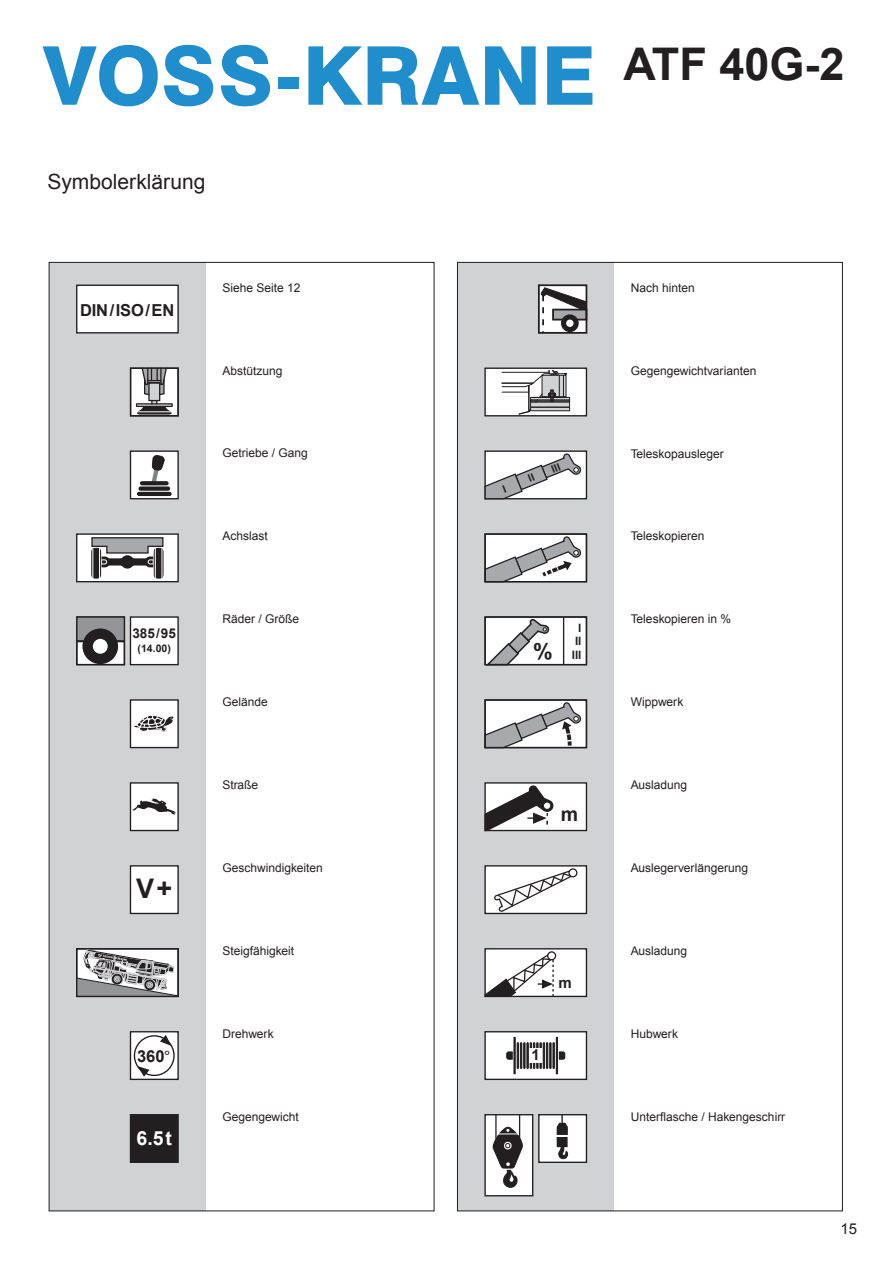
<style>
.page{position:relative;width:893px;height:1262px;background:#fff}
.page>*{position:absolute;margin:0;border:0;box-sizing:border-box;transform-origin:0 0}
.t1{font:800 81.15px "Swiss 721 BT";color:#208dcd}
.t2{font:700 45px "Arial";color:#231f20}
.t3{font:700 27px "Arial";color:#231f20}
.t4{font:21px "Arial";color:#231f20}
.t5{font:700 19.5px "Arial";color:#fff}
.t6{font:700 19.5px "Arial";color:#231f20}
.t7{font:700 16.5px "Arial";letter-spacing:-.01em;color:#231f20}
.t8{font:15px "Arial";color:#231f20}
.t9{font:700 15px "Arial";color:#231f20}
.t10{font:700 13.5px "Arial";color:#231f20}
.t11{font:12px "Arial";color:#231f20}
.t12{font:700 11.55px/13.8px "Arial";color:#231f20;text-align:right}
.t13{font:700 10.5px "Arial";color:#231f20}
.s1{font-size:22.05px}
</style>
<div class="page">
<div style="left:49px;top:262px;width:157px;height:948px;background:#d1d2d4"></div>
<div style="left:457px;top:262px;width:157px;height:948px;background:#d1d2d4"></div>
<div style="left:76px;top:616px;width:49px;height:49px;background:#fff"></div>
<div style="left:77px;top:617px;width:47px;height:24px;background:#939598"></div>
<hr style="left:77px;top:640px;width:47px;height:2px;background:#231f20">
<div style="left:82px;top:628px;width:36px;height:36px;background:#231f20;border-radius:50%"></div>
<div style="left:93px;top:639px;width:15px;height:14px;background:#fff;border-radius:50%"></div>
<div style="left:76px;top:616px;width:49px;height:49px;border:1px solid #231f20"></div>
<div style="left:76px;top:533px;width:103px;height:49px;background:#fff;border:1px solid #231f20"></div>
<svg style="left:91px;top:537px;width:73px;height:42px"></svg>
<hr style="left:162px;top:548px;width:1px;height:30px;background:#fff">
<hr style="left:155px;top:548px;width:1px;height:30px;background:#fff">
<div style="left:130px;top:616px;width:49px;height:49px;background:#fff;border:1px solid #231f20"></div>
<div style="left:130px;top:865px;width:49px;height:49px;background:#fff;border:1px solid #231f20"></div>
<div style="left:76px;top:284px;width:103px;height:49px;background:#fff;border:1px solid #231f20"></div>
<div style="left:130px;top:1031px;width:49px;height:49px;background:#fff;border:1px solid #231f20"></div>
<div style="left:134px;top:1035px;width:41px;height:41px;border:1px solid #231f20;border-radius:50%"></div>
<svg style="left:137px;top:1066px;width:12px;height:10px"></svg>
<div style="left:538px;top:1114px;width:49px;height:49px;background:#fff;border:1px solid #231f20"></div>
<div style="left:556px;top:1137px;width:11px;height:10px;background:#231f20;border:1px solid #231f20"></div>
<svg style="left:558px;top:1145px;width:10px;height:14px"></svg>
<svg style="left:556px;top:1114px;width:12px;height:21px"></svg>
<div style="left:130px;top:450px;width:49px;height:49px;background:#fff;border:1px solid #231f20"></div>
<svg style="left:140px;top:481px;width:29px;height:4px"></svg>
<hr style="left:137px;top:492px;width:35px;height:4px;background:#231f20;border-radius:2px">
<div style="left:138px;top:486px;width:32px;height:5px;background:#231f20;border-radius:2px"></div>
<svg style="left:148px;top:455px;width:17px;height:32px"></svg>
<div style="left:484px;top:1114px;width:49px;height:82px;background:#fff;border:1px solid #231f20"></div>
<svg style="left:488px;top:1114px;width:34px;height:74px"></svg>
<div style="left:484px;top:1031px;width:103px;height:49px;background:#fff;border:1px solid #231f20"></div>
<div style="left:516px;top:1042px;width:3px;height:26px;border:1px solid #231f20"></div>
<div style="left:520px;top:1042px;width:2px;height:26px;border:1px solid #231f20"></div>
<div style="left:523px;top:1042px;width:2px;height:26px;border:1px solid #231f20"></div>
<div style="left:526px;top:1042px;width:2px;height:26px;border:1px solid #231f20"></div>
<svg style="left:527px;top:1042px;width:2px;height:26px"></svg>
<div style="left:529px;top:1042px;width:3px;height:26px;border:1px solid #231f20"></div>
<div style="left:533px;top:1042px;width:2px;height:26px;border:1px solid #231f20"></div>
<div style="left:536px;top:1042px;width:2px;height:26px;border:1px solid #231f20"></div>
<div style="left:539px;top:1042px;width:2px;height:26px;border:1px solid #231f20"></div>
<svg style="left:540px;top:1042px;width:2px;height:26px"></svg>
<div style="left:542px;top:1042px;width:3px;height:26px;border:1px solid #231f20"></div>
<div style="left:546px;top:1042px;width:2px;height:26px;border:1px solid #231f20"></div>
<div style="left:549px;top:1042px;width:2px;height:26px;border:1px solid #231f20"></div>
<div style="left:552px;top:1042px;width:2px;height:26px;border:1px solid #231f20"></div>
<div style="left:513px;top:1037px;width:2px;height:37px;background:#231f20;border:1px solid #231f20"></div>
<svg style="left:506px;top:1042px;width:12px;height:26px"></svg>
<div style="left:556px;top:1037px;width:2px;height:37px;background:#231f20;border:1px solid #231f20"></div>
<svg style="left:553px;top:1042px;width:12px;height:26px"></svg>
<div style="left:529px;top:1048px;width:13px;height:14px;background:#fff"></div>
<div style="left:484px;top:533px;width:103px;height:49px;background:#fff"></div>
<div style="left:484px;top:367px;width:103px;height:49px;background:#fff;border:1px solid #231f20"></div>
<div style="left:484px;top:616px;width:103px;height:49px;background:#fff"></div>
<div style="left:484px;top:865px;width:103px;height:49px;background:#fff;border:1px solid #231f20"></div>
<div style="left:568px;top:868px;width:9px;height:9px;border:1px solid #231f20;border-radius:50%"></div>
<svg style="left:494px;top:869px;width:78px;height:43px"></svg>
<div style="left:484px;top:948px;width:103px;height:49px;background:#fff;border:1px solid #231f20"></div>
<div style="left:484px;top:782px;width:103px;height:49px;background:#fff;border:1px solid #231f20"></div>
<svg style="left:484px;top:784px;width:69px;height:48px"></svg>
<div style="left:543px;top:802px;width:8px;height:7px;background:#fff;border-radius:50%"></div>
<div style="left:543px;top:801px;width:8px;height:9px;border:1px solid #231f20;border-radius:50%"></div>
<div style="left:130px;top:782px;width:49px;height:49px;background:#fff;border:1px solid #231f20"></div>
<svg style="left:132px;top:798px;width:44px;height:17px"></svg>
<div style="left:130px;top:699px;width:49px;height:49px;background:#fff;border:1px solid #231f20"></div>
<div style="left:76px;top:948px;width:103px;height:49px;border:1px solid #231f20"></div>
<div style="left:484px;top:450px;width:103px;height:49px;background:#fff;border:1px solid #231f20"></div>
<svg style="left:541px;top:288px;width:43px;height:43px;background:#b0afb0"></svg>
<div style="left:538px;top:284px;width:49px;height:50px;border:2px solid #231f20"></div>
<div style="left:561px;top:314px;width:17px;height:18px;background:#231f20;border-radius:50%"></div>
<div style="left:566px;top:319px;width:7px;height:8px;background:#fff;border-radius:50%"></div>
<svg style="left:76px;top:948px;width:103px;height:48px;background:#a6a6a7"></svg>
<div style="left:130px;top:367px;width:49px;height:49px;background:#fff"></div>
<div style="left:136px;top:403px;width:37px;height:4px;border:1px solid #231f20"></div>
<div style="left:130px;top:367px;width:49px;height:49px;border:1px solid #231f20"></div>
<svg style="left:136px;top:367px;width:36px;height:48px"></svg>
<svg style="left:501px;top:370px;width:69px;height:45px"></svg>
<div style="left:484px;top:533px;width:103px;height:49px;border:1px solid #231f20"></div>
<svg style="left:484px;top:536px;width:96px;height:47px"></svg>
<div style="left:484px;top:699px;width:103px;height:49px;background:#fff"></div>
<div style="left:484px;top:699px;width:103px;height:49px;border:1px solid #231f20"></div>
<svg style="left:484px;top:701px;width:96px;height:48px"></svg>
<svg style="left:484px;top:619px;width:67px;height:47px"></svg>
<div style="left:484px;top:616px;width:103px;height:49px;border:1px solid #231f20"></div>
<div style="left:130px;top:1114px;width:49px;height:49px;background:#231f20;border:1px solid #231f20"></div>
<svg style="left:484px;top:950px;width:72px;height:47px"></svg>
<hr style="left:563px;top:617px;width:1px;height:47px;background:#231f20">
<svg style="left:134px;top:715px;width:40px;height:17px"></svg>
<svg style="left:160px;top:1035px;width:11px;height:12px"></svg>
<svg style="left:484px;top:453px;width:96px;height:47px"></svg>
<h1 class="t1" style="left:43px;top:27px;width:553px">VOSS-KRANE</h1>
<h3 class="t4" style="left:47px;top:168px;width:160px">Symbolerklärung</h3>
<h2 class="t2" style="left:623px;top:35px;width:222px">ATF 40G-2</h2>
<h3 class="t7" style="left:80px;top:299px;width:96px">DIN/ISO/EN</h3>
<p class="t10" style="left:132px;top:624px;width:45px">385/95</p>
<p class="t13" style="left:138px;top:641px;width:35px">(14.00)</p>
<p class="t11" style="left:222px;top:279px;width:80px">Siehe Seite 12</p>
<p class="t11" style="left:222px;top:362px;width:62px">Abstützung</p>
<p class="t11" style="left:222px;top:445px;width:87px">Getriebe / Gang</p>
<p class="t11" style="left:222px;top:528px;width:47px">Achslast</p>
<p class="t11" style="left:222px;top:611px;width:78px">Räder / Größe</p>
<p class="t12" style="left:533px;top:621px;width:50px">I<br>II<br><span class="s1">%</span> III</p>
<p class="t11" style="left:630px;top:280px;width:66px">Nach hinten</p>
<p class="t11" style="left:630px;top:362px;width:127px">Gegengewichtvarianten</p>
<p class="t11" style="left:630px;top:445px;width:95px">Teleskopausleger</p>
<p class="t11" style="left:630px;top:528px;width:75px">Teleskopieren</p>
<p class="t11" style="left:630px;top:611px;width:102px">Teleskopieren in %</p>
<p class="t11" style="left:222px;top:694px;width:47px">Gelände</p>
<p class="t11" style="left:630px;top:694px;width:54px">Wippwerk</p>
<h3 class="t3" style="left:136px;top:871px;width:38px">V+</h3>
<h3 class="t7" style="left:137px;top:1045px;width:29px">360</h3>
<h3 class="t5" style="left:137px;top:1125px;width:37px">6.5t</h3>
<p class="t11" style="left:222px;top:777px;width:37px">Straße</p>
<p class="t11" style="left:222px;top:860px;width:102px">Geschwindigkeiten</p>
<p class="t11" style="left:222px;top:943px;width:73px">Steigfähigkeit</p>
<p class="t11" style="left:222px;top:1026px;width:53px">Drehwerk</p>
<p class="t11" style="left:222px;top:1109px;width:78px">Gegengewicht</p>
<h3 class="t6" style="left:560px;top:801px;width:19px">m</h3>
<p class="t9" style="left:558px;top:973px;width:15px">m</p>
<p class="t9" style="left:531px;top:1045px;width:10px">1</p>
<p class="t11" style="left:630px;top:777px;width:58px">Ausladung</p>
<p class="t11" style="left:630px;top:860px;width:119px">Auslegerverlängerung</p>
<p class="t11" style="left:630px;top:943px;width:58px">Ausladung</p>
<p class="t11" style="left:630px;top:1026px;width:49px">Hubwerk</p>
<p class="t11" style="left:630px;top:1109px;width:156px">Unterflasche / Hakengeschirr</p>
<p class="t8" style="left:840px;top:1219px;width:18px">15</p>
</div>
